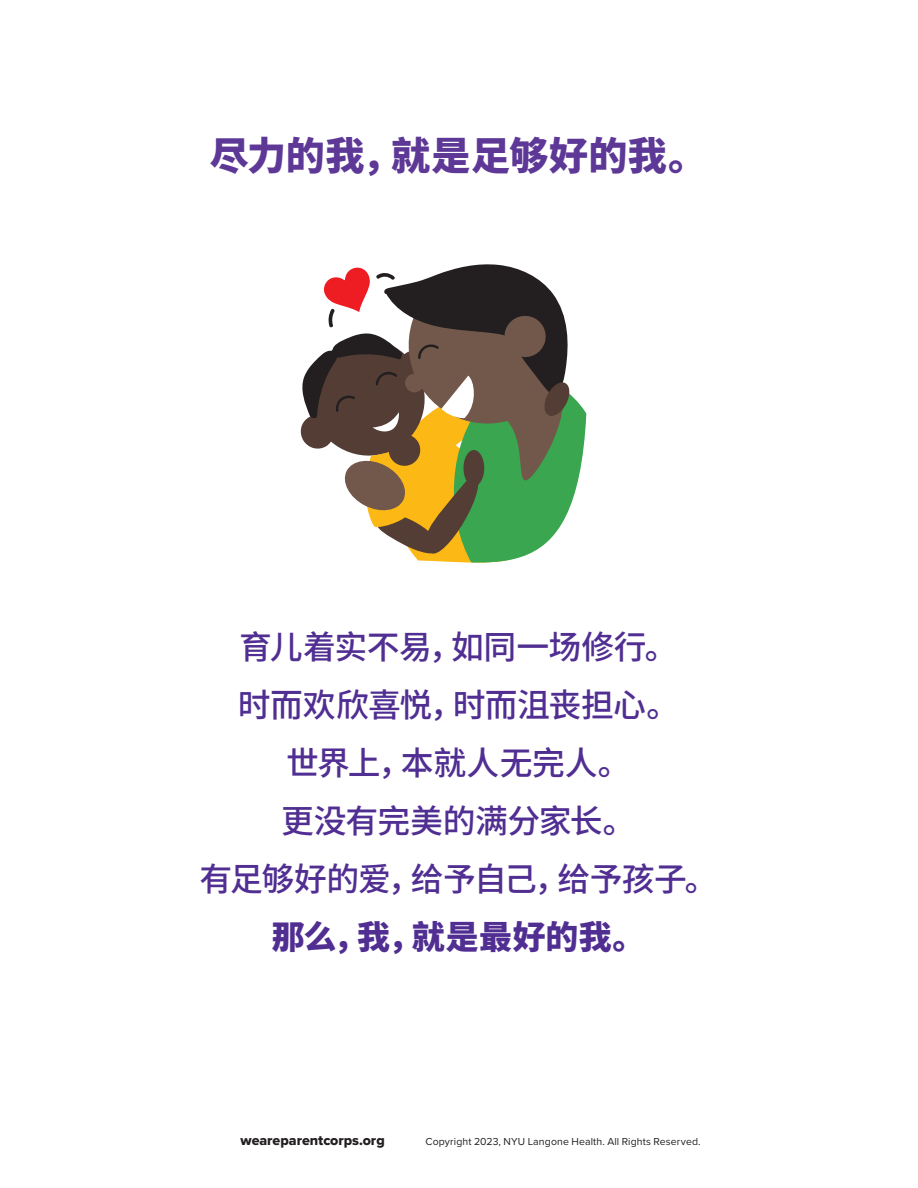
<style>
.page{position:relative;width:918px;height:1188px;background:#fff}
.page>*{position:absolute;margin:0;border:0;box-sizing:border-box;transform-origin:0 0}
.t1{font:800 39px "Source Han Sans CN";letter-spacing:.015em;color:#5d3896}
.t2{font:500 32.85px "Source Han Sans CN";letter-spacing:-.015em;color:#502e92}
.t3{font:800 32.85px "Source Han Sans CN";letter-spacing:.01em;color:#502e92}
.t4{font:14.25px "Proxima Nova Extrabld";color:#231f20}
.Teacher_speaking{font:10.5px "Proxima Nova";letter-spacing:.01em;color:#231f20}
</style>
<div class="page">
<svg style="left:300px;top:264px;width:287px;height:299px"></svg>
<p class="t1" style="left:210px;top:134px;width:499px">尽力的我，就是足够好的我。</p>
<p class="t2" style="left:239px;top:628px;width:440px">育儿着实不易，如同一场修行。</p>
<p class="t2" style="left:238px;top:686px;width:443px">时而欢欣喜悦，时而沮丧担心。</p>
<p class="t2" style="left:286px;top:744px;width:346px">世界上，本就人无完人。</p>
<p class="t2" style="left:281px;top:802px;width:356px">更没有完美的满分家长。</p>
<p class="t2" style="left:199px;top:860px;width:520px">有足够好的爱，给予自己，给予孩子。</p>
<p class="t3" style="left:272px;top:918px;width:375px">那么，我，就是最好的我。</p>
<p class="t4" style="left:241px;top:1129px;width:146px">weareparentcorps.org</p>
<p class="Teacher_speaking" style="left:426px;top:1134px;width:277px">Copyright 2023, NYU Langone Health. All Rights Reserved.</p>
</div>
